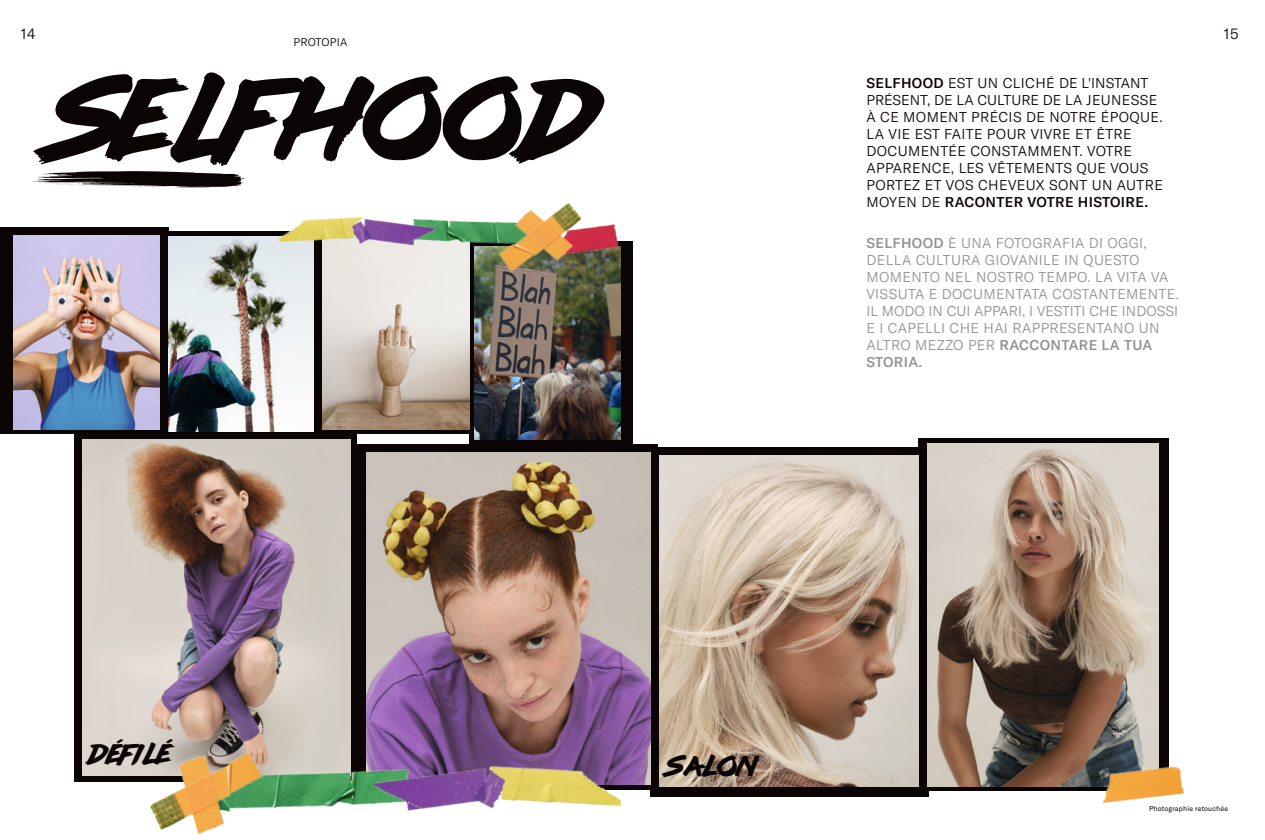
<style>
.page{position:relative;width:1265px;height:840px;background:#fff}
.page>*{position:absolute;margin:0;border:0;box-sizing:border-box;transform-origin:0 0}
.t1{font:101.6px "lazer 84";color:#0a0504}
.t2{font:25.3px "lazer 84";color:#0a0504}
.t3{font:300 15px "GT America";color:#0a0504}
.t4{font:300 14px/17px "GT America";letter-spacing:.025em;color:#0a0504}
.t5{font:300 14px/17px "GT America";letter-spacing:.025em;color:#929292}
.t6{font:300 11px "GT America";letter-spacing:.025em;color:#0a0504}
.t7{font:7px "GT America";letter-spacing:.02em;color:#0a0504}
.s1{font-weight:500}
</style>
<div class="page">
<div style="left:163px;top:232px;width:156px;height:206px;background:#0a0504"></div>
<div style="left:317px;top:227px;width:155px;height:206px;background:#0a0504"></div>
<div style="left:0;top:227px;width:168px;height:206px;background:#0a0504"></div>
<div style="left:469px;top:241px;width:164px;height:203px;background:#0a0504"></div>
<img style="left:168px;top:236px;width:146px;height:196px">
<img style="left:322px;top:253px;width:147px;height:176px">
<img style="left:14px;top:235px;width:146px;height:194px">
<img style="left:475px;top:263px;width:145px;height:176px">
<div style="left:74px;top:432px;width:283px;height:349px;background:#0a0504"></div>
<div style="left:354px;top:444px;width:303px;height:345px;background:#0a0504"></div>
<div style="left:650px;top:446px;width:278px;height:349px;background:#0a0504"></div>
<div style="left:918px;top:438px;width:250px;height:351px;background:#0a0504"></div>
<img style="left:82px;top:439px;width:268px;height:336px">
<img style="left:366px;top:452px;width:284px;height:292px">
<img style="left:927px;top:443px;width:231px;height:342px">
<img style="left:659px;top:455px;width:259px;height:331px">
<img style="left:1076px;top:720px;width:109px;height:84px">
<svg style="left:32px;top:171px;width:212px;height:17px"></svg>
<img style="left:409px;top:220px;width:136px;height:80px">
<img style="left:584px;top:224px;width:37px;height:39px">
<img style="left:488px;top:203px;width:96px;height:73px">
<img style="left:256px;top:218px;width:79px;height:35px">
<img style="left:335px;top:217px;width:110px;height:67px">
<img style="left:202px;top:681px;width:212px;height:127px">
<img style="left:531px;top:744px;width:125px;height:62px">
<img style="left:357px;top:698px;width:174px;height:113px">
<img style="left:135px;top:712px;width:142px;height:122px">
<p class="t3" style="left:21px;top:25px;width:16px">14</p>
<p class="t3" style="left:1223px;top:25px;width:16px">15</p>
<p class="t6" style="left:293px;top:35px;width:56px">PROTOPIA</p>
<h1 class="t1" style="left:63px;top:58px;width:536px">SELFHOOD</h1>
<p class="t4" style="left:866px;top:74px;width:298px"><span class="s1">SELFHOOD</span> EST UN CLICHÉ DE L'INSTANT PRÉSENT, DE LA CULTURE DE LA JEUNESSE À CE MOMENT PRÉCIS DE NOTRE ÉPOQUE.<br>LA VIE EST FAITE POUR VIVRE ET ÊTRE DOCUMENTÉE CONSTAMMENT. VOTRE APPARENCE, LES VÊTEMENTS QUE VOUS PORTEZ ET VOS CHEVEUX SONT UN AUTRE MOYEN DE <span class="s1">RACONTER VOTRE HISTOIRE.</span></p>
<p class="t5" style="left:866px;top:234px;width:314px"><span class="s1">SELFHOOD</span> È UNA FOTOGRAFIA DI OGGI,<br>DELLA CULTURA GIOVANILE IN QUESTO<br>MOMENTO NEL NOSTRO TEMPO. LA VITA VA<br>VISSUTA E DOCUMENTATA COSTANTEMENTE.<br>IL MODO IN CUI APPARI, I VESTITI CHE INDOSSI<br>E I CAPELLI CHE HAI RAPPRESENTANO UN<br>ALTRO MEZZO PER <span class="s1">RACCONTARE LA TUA<br>STORIA.</span></p>
<h2 class="t2" style="left:89px;top:738px;width:84px">DÉFILÉ</h2>
<h2 class="t2" style="left:669px;top:751px;width:90px">SALON</h2>
<p class="t7" style="left:1148px;top:803px;width:80px">Photographie retouchée</p>
</div>
